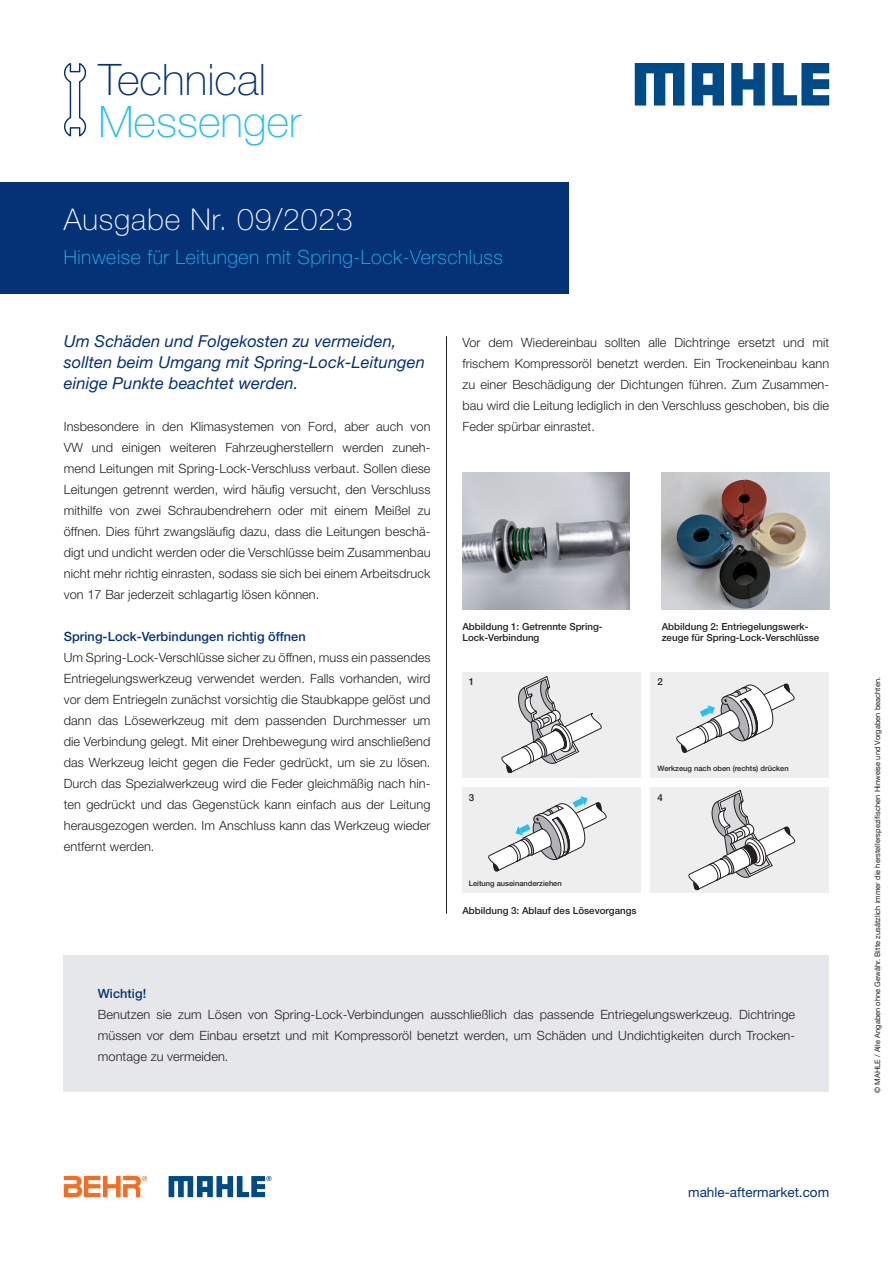
<style>
.page{position:relative;width:893px;height:1263px;background:#fff}
.page>*{position:absolute;margin:0;border:0;box-sizing:border-box;transform-origin:0 0}
.t1{font:100 43.5px "Helvetica Neue LT Pro";color:#053276}
.t2{font:100 43.5px "Helvetica Neue LT Pro";color:#26bff0}
.t3{font:100 30px "Helvetica Neue LT Pro";letter-spacing:.03em;color:#fff}
.t4{font:100 19.5px "Helvetica Neue LT Pro";letter-spacing:.03em;color:#26bff0}
.t5{font:italic 16.5px/21px "Helvetica Neue LT Pro";letter-spacing:.005em;color:#053276}
.t6{font:13.5px "Helvetica Neue LT Pro";color:#053276}
.t7{font:300 12.75px/21px "Helvetica Neue LT Pro";letter-spacing:.005em;color:#231f20;text-align:justify}
.t8{font:500 12.75px "Helvetica Neue LT Pro";letter-spacing:.005em;color:#053276}
.t9{font:500 9.75px/10.5px "Helvetica Neue LT Pro";color:#231f20}
.t10{font:7.5px "Helvetica Neue LT Com";letter-spacing:.005em;color:#231f20}
.t11{font:500 7.5px "Helvetica Neue LT Pro";color:#231f20}
</style>
<div class="page">
<svg style="left:64px;top:63px;width:23px;height:74px"></svg>
<hr style="left:446px;top:336px;width:1px;height:578px;background:#231f20">
<div style="left:0;top:183px;width:568px;height:111px;background:#053276"></div>
<div style="left:64px;top:956px;width:765px;height:136px;background:#e6e7e9"></div>
<img style="left:462px;top:472px;width:168px;height:137px">
<img style="left:662px;top:472px;width:167px;height:137px">
<svg style="left:169px;top:1176px;width:102px;height:21px"></svg>
<svg style="left:64px;top:1175px;width:83px;height:22px"></svg>
<div style="left:462px;top:788px;width:179px;height:105px;background:#eeeeef"></div>
<div style="left:462px;top:672px;width:179px;height:105px;background:#eeeeef"></div>
<div style="left:651px;top:788px;width:178px;height:105px;background:#eeeeef"></div>
<div style="left:651px;top:672px;width:178px;height:105px;background:#eeeeef"></div>
<svg style="left:486px;top:590px;width:123px;height:366px"></svg>
<svg style="left:674px;top:570px;width:124px;height:386px"></svg>
<svg style="left:635px;top:63px;width:49px;height:43px"></svg>
<svg style="left:731px;top:63px;width:34px;height:43px"></svg>
<svg style="left:772px;top:63px;width:57px;height:43px"></svg>
<svg style="left:692px;top:63px;width:32px;height:43px"></svg>
<h1 class="t1" style="left:98px;top:53px;width:169px">Technical</h1>
<h1 class="t2" style="left:98px;top:95px;width:204px">Messenger</h1>
<h2 class="t3" style="left:64px;top:201px;width:290px">Ausgabe Nr. 09/2023</h2>
<h3 class="t4" style="left:64px;top:245px;width:441px">Hinweise für Leitungen mit Spring-Lock-Verschluss</h3>
<p class="t5" style="left:64px;top:330px;width:363px">Um Schäden und Folgekosten zu vermeiden, sollten beim Umgang mit Spring-Lock-Leitungen einige Punkte beachtet werden.</p>
<p class="t7" style="left:64px;top:415px;width:368px">Insbesondere in den Klimasystemen von Ford, aber auch von VW und einigen weiteren Fahrzeugherstellern werden zuneh&shy;mend Leitungen mit Spring-Lock-Verschluss verbaut. Sollen diese Leitungen getrennt werden, wird häufig versucht, den Verschluss mithilfe von zwei Schraubendrehern oder mit einem Meißel zu öffnen. Dies führt zwangsläufig dazu, dass die Leitungen beschä&shy;digt und undicht werden oder die Verschlüsse beim Zusammenbau nicht mehr richtig einrasten, sodass sie sich bei einem Arbeitsdruck von 17 Bar jederzeit schlagartig lösen können.</p>
<p class="t8" style="left:64px;top:628px;width:243px">Spring-Lock-Verbindungen richtig öffnen</p>
<p class="t7" style="left:64px;top:646px;width:368px">Um Spring-Lock-Verschlüsse sicher zu öffnen, muss ein passendes Entriegelungswerkzeug verwendet werden. Falls vorhanden, wird vor dem Entriegeln zunächst vorsichtig die Staubkappe gelöst und dann das Lösewerkzeug mit dem passenden Durchmesser um die Verbindung gelegt. Mit einer Drehbewegung wird anschließend das Werkzeug leicht gegen die Feder gedrückt, um sie zu lösen.<br>Durch das Spezialwerkzeug wird die Feder gleichmäßig nach hin&shy;ten gedrückt und das Gegenstück kann einfach aus der Leitung herausgezogen werden. Im Anschluss kann das Werkzeug wieder entfernt werden.</p>
<p class="t7" style="left:462px;top:331px;width:368px">Vor dem Wiedereinbau sollten alle Dichtringe ersetzt und mit frischem Kompressoröl benetzt werden. Ein Trockeneinbau kann zu einer Beschädigung der Dichtungen führen. Zum Zusammen&shy;bau wird die Leitung lediglich in den Verschluss geschoben, bis die Feder spürbar einrastet.</p>
<p class="t9" style="left:462px;top:621px;width:142px">Abbildung 1: Getrennte Spring-<br>Lock-Verbindung</p>
<p class="t9" style="left:662px;top:621px;width:159px">Abbildung 2: Entriegelungswerk&shy;zeuge für Spring-Lock-Verschlüsse</p>
<p class="t9" style="left:469px;top:677px;width:7px">1</p>
<p class="t9" style="left:657px;top:677px;width:7px">2</p>
<p class="t9" style="left:469px;top:792px;width:7px">3</p>
<p class="t11" style="left:657px;top:763px;width:133px">Werkzeug nach oben (rechts) drücken</p>
<p class="t9" style="left:657px;top:792px;width:7px">4</p>
<p class="t11" style="left:469px;top:879px;width:94px">Leitung auseinanderziehen</p>
<p class="t9" style="left:462px;top:905px;width:176px">Abbildung 3: Ablauf des Lösevorgangs</p>
<p class="t8" style="left:98px;top:985px;width:50px">Wichtig!</p>
<p class="t7" style="left:98px;top:1003px;width:699px">Benutzen sie zum Lösen von Spring-Lock-Verbindungen ausschließlich das passende Entriegelungswerkzeug. Dichtringe müssen vor dem Einbau ersetzt und mit Kompressoröl benetzt werden, um Schäden und Undichtigkeiten durch Trocken&shy;montage zu vermeiden.</p>
<p class="t6" style="left:688px;top:1184px;width:143px">mahle-aftermarket.com</p>
<p class="t10" style="left:873px;top:1093px;width:418px;rotate:-90deg">© MAHLE / Alle Angaben ohne Gewähr. Bitte zusätzlich immer die herstellerspezifischen Hinweise und Vorgaben beachten.</p>
</div>
